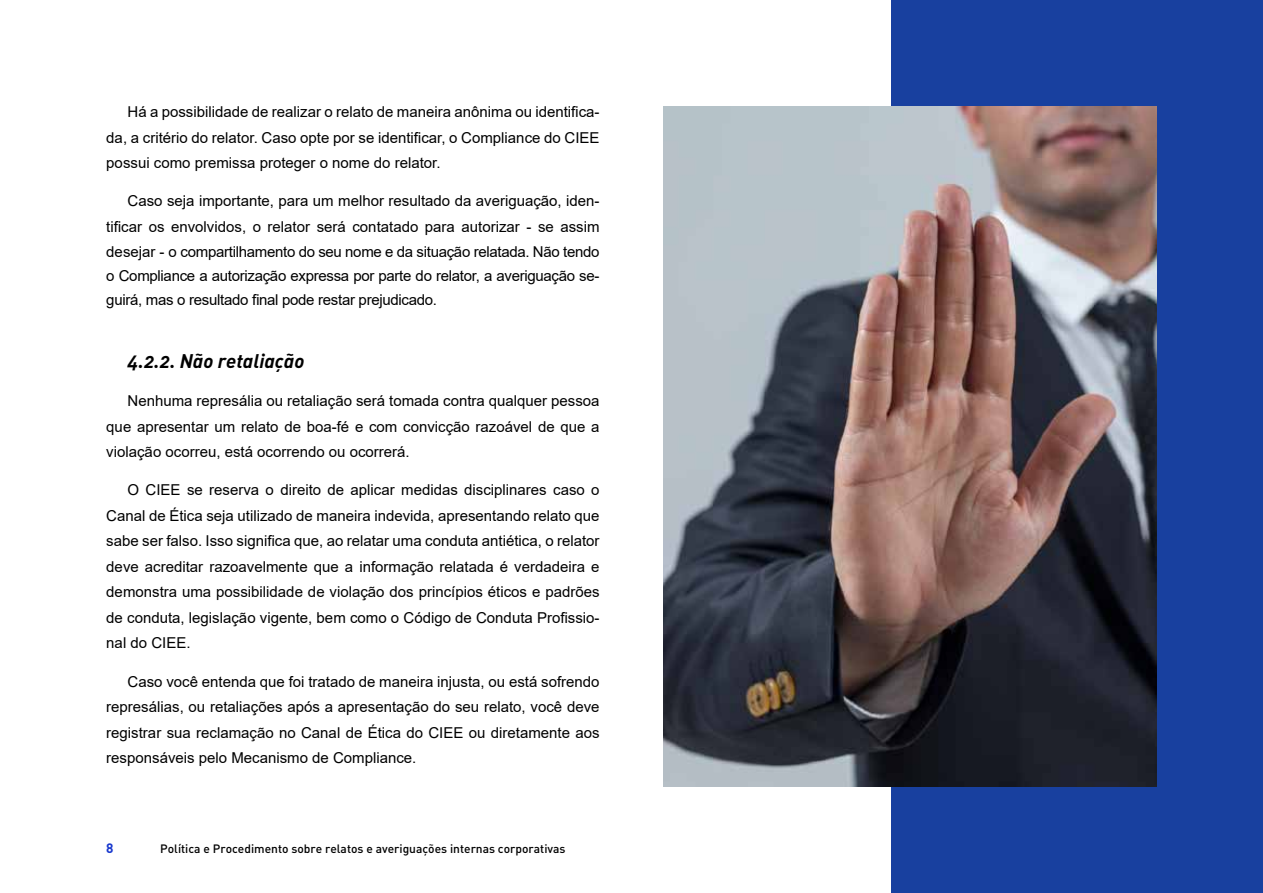
<style>
.page{position:relative;width:1263px;height:893px;background:#fff}
.page>*{position:absolute;margin:0;border:0;box-sizing:border-box;transform-origin:0 0}
.t1{font:19.5px "DIN Bold Italic Alt";color:#000}
.t2{font:15px/25.5px "Arial";color:#000;text-align:justify}
.t3{font:15px/24px "Arial";letter-spacing:-.02em;color:#000}
.t4{font:700 13.5px "DIN";color:#1838ce}
.t5{font:12px "DIN Medium Alternate";color:#000}
</style>
<div class="page">
<div style="left:891px;top:0;width:372px;height:893px;background:#18409f"></div>
<img style="left:663px;top:107px;width:494px;height:680px">
<p class="t2" style="left:106px;top:99px;width:495px;text-indent:21px">Há a possibilidade de realizar o relato de maneira anônima ou identifica&shy;da, a critério do relator. Caso opte por se identificar, o Compliance do CIEE possui como premissa proteger o nome do relator.</p>
<p class="t2" style="left:106px;top:188px;width:495px;text-indent:21px">Caso seja importante, para um melhor resultado da averiguação, iden&shy;tificar os envolvidos, o relator será contatado para autorizar - se assim desejar - o compartilhamento do seu nome e da situação relatada. Não tendo</p>
<p class="t3" style="left:106px;top:264px;width:495px">o Compliance a autorização expressa por parte do relator, a averiguação se&shy;guirá, mas o resultado final pode restar prejudicado.</p>
<h1 class="t1" style="left:128px;top:348px;width:178px">4.2.2. Não retaliação</h1>
<p class="t2" style="left:106px;top:388px;width:495px;text-indent:21px">Nenhuma represália ou retaliação será tomada contra qualquer pessoa que apresentar um relato de boa-fé e com convicção razoável de que a violação ocorreu, está ocorrendo ou ocorrerá.</p>
<p class="t2" style="left:106px;top:477px;width:495px;text-indent:21px">O CIEE se reserva o direito de aplicar medidas disciplinares caso o Canal de Ética seja utilizado de maneira indevida, apresentando relato que sabe ser falso. Isso significa que, ao relatar uma conduta antiética, o relator deve acreditar razoavelmente que a informação relatada é verdadeira e demonstra uma possibilidade de violação dos princípios éticos e padrões de conduta, legislação vigente, bem como o Código de Conduta Profissio&shy;nal do CIEE.</p>
<p class="t2" style="left:106px;top:668px;width:495px;text-indent:21px">Caso você entenda que foi tratado de maneira injusta, ou está sofrendo represálias, ou retaliações após a apresentação do seu relato, você deve registrar sua reclamação no Canal de Ética do CIEE ou diretamente aos responsáveis pelo Mecanismo de Compliance.</p>
<p class="t4" style="left:106px;top:839px;width:9px">8</p>
<p class="t5" style="left:160px;top:841px;width:407px">Política e Procedimento sobre relatos e averiguações internas corporativas</p>
</div>
